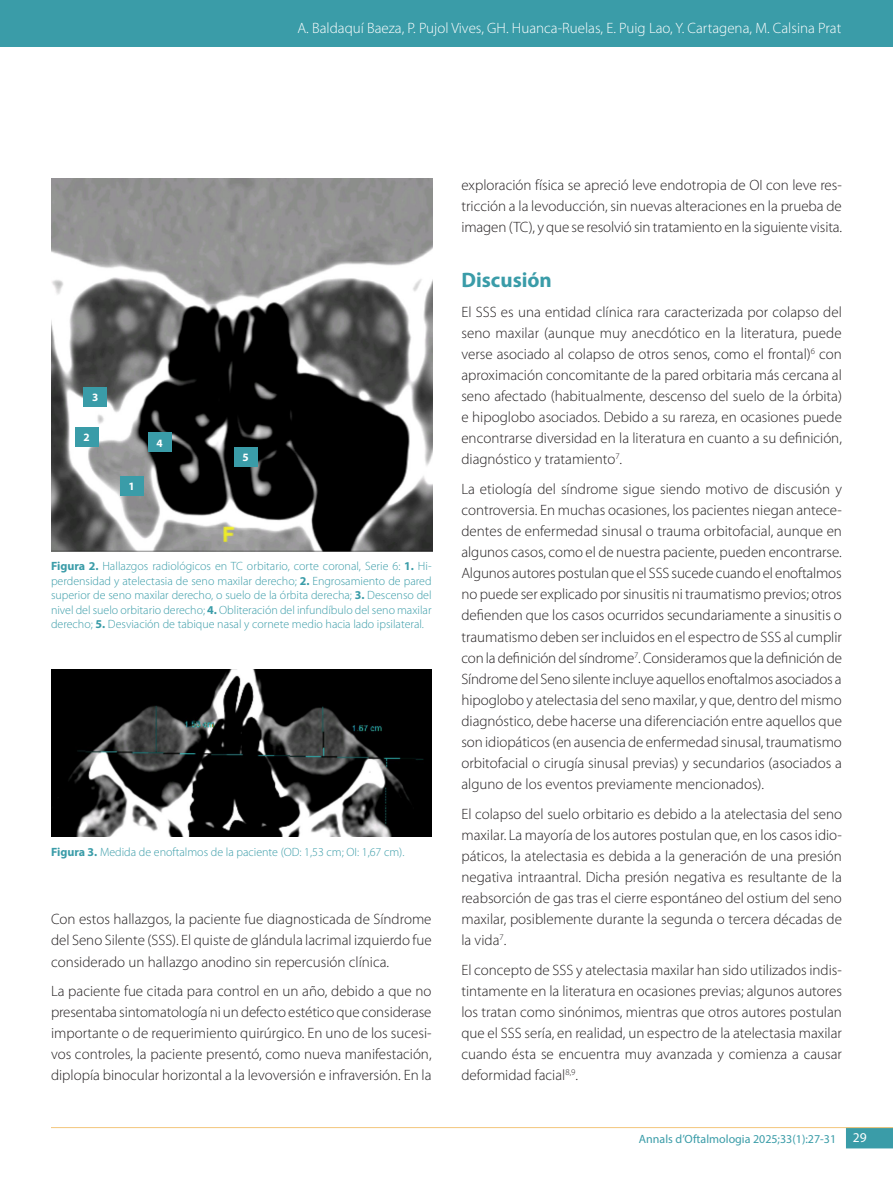
<style>
.page{position:relative;width:893px;height:1191px;background:#fff}
.page>*{position:absolute;margin:0;border:0;box-sizing:border-box;transform-origin:0 0}
.Subtítulo_1{font:700 21px "Myriad Pro";color:#3a9ca8}
.C__de_texto{font:300 15px/21.1px "Myriad Pro";color:#231f20;text-align:justify}
.t1{font:300 15px "Myriad Pro";color:#fff}
.titol_figuras{font:300 12px/14.4px "Myriad Pro";color:#3a9ca8;text-align:justify}
.t2{font:12px "Myriad Pro";color:#3a9ca8}
.C__de_texto-2{font:700 11.25px "Myriad Pro";color:#fff}
.s1{font-weight:700}
.s2{font-size:13.5px;color:#fff}
</style>
<div class="page">
<svg style="left:846px;top:1128px;width:47px;height:20px"></svg>
<hr style="left:51px;top:1127px;width:842px;height:1px;background:#f3c67c">
<div style="left:0;top:0;width:893px;height:47px;background:#3a9ca8"></div>
<img style="left:51px;top:179px;width:382px;height:372px">
<div style="left:120px;top:476px;width:24px;height:19px;background:#3a9ca8"></div>
<div style="left:75px;top:427px;width:23px;height:19px;background:#3a9ca8"></div>
<div style="left:83px;top:387px;width:24px;height:20px;background:#3a9ca8"></div>
<div style="left:148px;top:432px;width:24px;height:20px;background:#3a9ca8"></div>
<div style="left:234px;top:446px;width:23px;height:20px;background:#3a9ca8"></div>
<img style="left:51px;top:669px;width:381px;height:167px">
<p class="t1" style="left:297px;top:19px;width:545px">A. Baldaquí Baeza, P. Pujol Vives, GH. Huanca-Ruelas, E. Puig Lao, Y. Cartagena, M. Calsina Prat</p>
<p class="C__de_texto-2" style="left:92px;top:390px;width:8px">3</p>
<p class="C__de_texto-2" style="left:84px;top:430px;width:8px">2</p>
<p class="C__de_texto-2" style="left:129px;top:479px;width:8px">1</p>
<p class="C__de_texto-2" style="left:157px;top:435px;width:8px">4</p>
<p class="C__de_texto-2" style="left:242px;top:449px;width:8px">5</p>
<p class="titol_figuras" style="left:51px;top:559px;width:382px"><span class="s1">Figura 2.</span> Hallazgos radiológicos en TC orbitario, corte coronal, Serie 6: <span class="s1">1.</span> Hi&shy;perdensidad y atelectasia de seno maxilar derecho; <span class="s1">2.</span> Engrosamiento de pared superior de seno maxilar derecho, o suelo de la órbita derecha; <span class="s1">3.</span> Descenso del nivel del suelo orbitario derecho; <span class="s1">4.</span> Obliteración del infundíbulo del seno maxilar derecho; <span class="s1">5.</span> Desviación de tabique nasal y cornete medio hacia lado ipsilateral.</p>
<p class="titol_figuras" style="left:51px;top:844px;width:355px"><span class="s1">Figura 3.</span> Medida de enoftalmos de la paciente (OD: 1,53 cm; OI: 1,67 cm).</p>
<p class="C__de_texto" style="left:51px;top:908px;width:382px">Con estos hallazgos, la paciente fue diagnosticada de Síndrome del Seno Silente (SSS). El quiste de glándula lacrimal izquierdo fue considerado un hallazgo anodino sin repercusión clínica.</p>
<p class="C__de_texto" style="left:51px;top:980px;width:382px">La paciente fue citada para control en un año, debido a que no presentaba sintomatología ni un defecto estético que considerase importante o de requerimiento quirúrgico. En uno de los sucesi&shy;vos controles, la paciente presentó, como nueva manifestación, diplopía binocular horizontal a la levoversión e infraversión. En la</p>
<p class="C__de_texto" style="left:461px;top:174px;width:382px">exploración física se apreció leve endotropia de OI con leve res&shy;tricción a la levoducción, sin nuevas alteraciones en la prueba de imagen (TC), y que se resolvió sin tratamiento en la siguiente visita.</p>
<p class="Subtítulo_1" style="left:461px;top:266px;width:92px">Discusión</p>
<p class="C__de_texto" style="left:461px;top:301px;width:382px">El SSS es una entidad clínica rara caracterizada por colapso del seno maxilar (aunque muy anecdótico en la literatura, puede verse asociado al colapso de otros senos, como el frontal)<sup>6</sup> con aproximación concomitante de la pared orbitaria más cercana al seno afectado (habitualmente, descenso del suelo de la órbita) e hipoglobo asociados. Debido a su rareza, en ocasiones puede encontrarse diversidad en la literatura en cuanto a su definición, diagnóstico y tratamiento<sup>7</sup>.</p>
<p class="C__de_texto" style="left:461px;top:478px;width:382px">La etiología del síndrome sigue siendo motivo de discusión y controversia. En muchas ocasiones, los pacientes niegan antece&shy;dentes de enfermedad sinusal o trauma orbitofacial, aunque en algunos casos, como el de nuestra paciente, pueden encontrarse.<br>Algunos autores postulan que el SSS sucede cuando el enoftalmos no puede ser explicado por sinusitis ni traumatismo previos; otros defienden que los casos ocurridos secundariamente a sinusitis o traumatismo deben ser incluidos en el espectro de SSS al cumplir con la definición del síndrome<sup>7</sup>. Consideramos que la definición de Síndrome del Seno silente incluye aquellos enoftalmos asociados a hipoglobo y atelectasia del seno maxilar, y que, dentro del mismo diagnóstico, debe hacerse una diferenciación entre aquellos que son idiopáticos (en ausencia de enfermedad sinusal, traumatismo orbitofacial o cirugía sinusal previas) y secundarios (asociados a alguno de los eventos previamente mencionados).</p>
<p class="C__de_texto" style="left:461px;top:803px;width:382px">El colapso del suelo orbitario es debido a la atelectasia del seno maxilar. La mayoría de los autores postulan que, en los casos idio&shy;páticos, la atelectasia es debida a la generación de una presión negativa intraantral. Dicha presión negativa es resultante de la reabsorción de gas tras el cierre espontáneo del ostium del seno maxilar, posiblemente durante la segunda o tercera décadas de la vida<sup>7</sup>.</p>
<p class="C__de_texto" style="left:461px;top:959px;width:382px">El concepto de SSS y atelectasia maxilar han sido utilizados indis&shy;tintamente en la literatura en ocasiones previas; algunos autores los tratan como sinónimos, mientras que otros autores postulan que el SSS sería, en realidad, un espectro de la atelectasia maxilar cuando ésta se encuentra muy avanzada y comienza a causar deformidad facial<sup>8,9</sup>.</p>
<p class="t2" style="left:639px;top:1131px;width:229px">Annals d’Oftalmologia 2025;33(1):27-31 <span class="s2">29</span></p>
</div>
